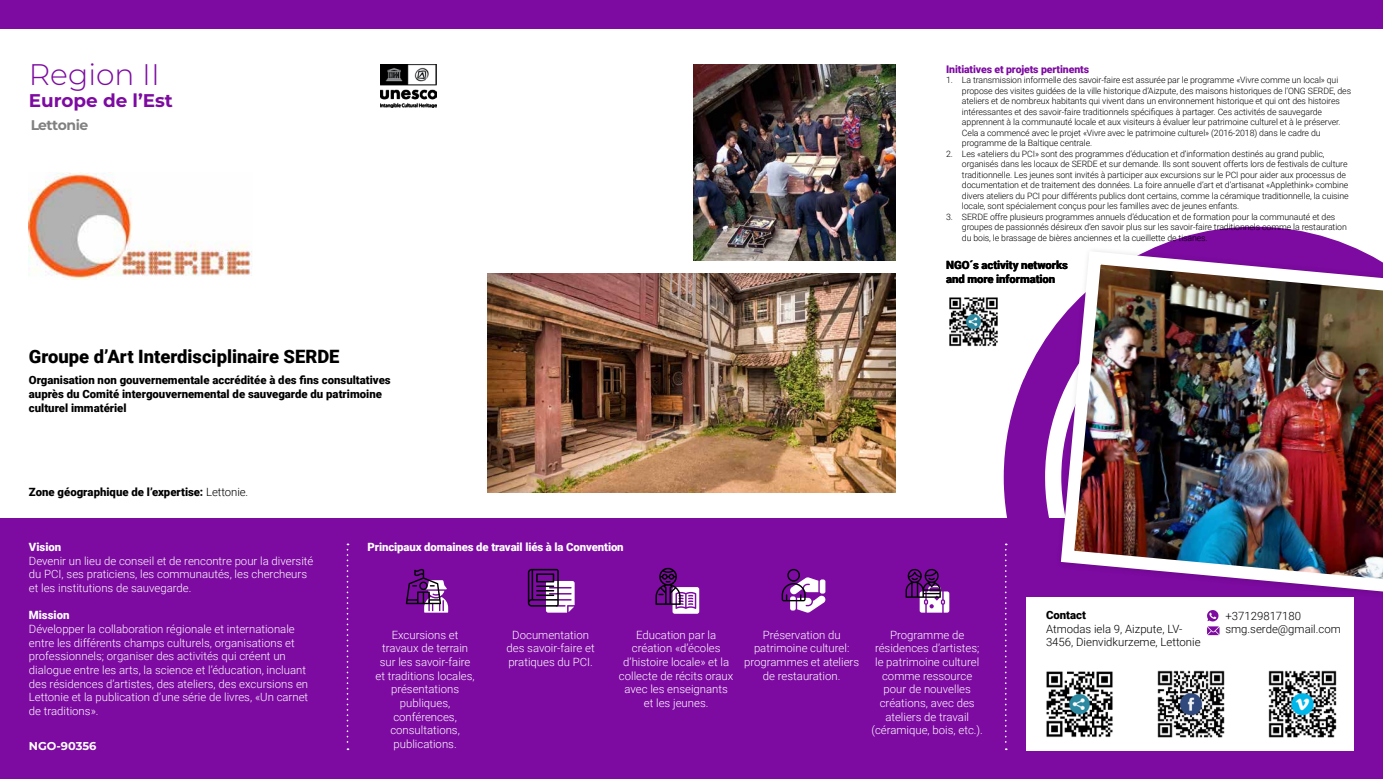
<style>
.page{position:relative;width:1383px;height:779px;background:#fff}
.page>*{position:absolute;margin:0;border:0;box-sizing:border-box;transform-origin:0 0}
.t1{font:300 29.75px "Montserrat";color:#7d0aa1}
.t2{font:900 18.38px "Roboto";color:#000}
.t3{font:700 18.38px "Montserrat";color:#7d0aa1}
.t4{font:700 14px "Montserrat";letter-spacing:-.03em;color:#000}
.t5{font:300 11.38px/13.7px "Roboto";color:#fff;text-align:center}
.t6{font:900 11.38px/14px "Roboto";color:#000}
.t7{font:300 11.38px/13.7px "Roboto";color:#000}
.t8{font:900 11.38px "Roboto";letter-spacing:-.01em;color:#fff}
.t9{font:700 11.38px "Montserrat";color:#fff}
.t10{font:900 10.5px "Roboto";letter-spacing:-.01em;color:#7d0aa1}
.t11{font:300 8.75px/10.5px "Roboto";letter-spacing:-.01em;color:#000}
.s1{font-weight:300}
</style>
<div class="page">
<div style="left:0;top:518px;width:1382px;height:261px;background:#7d0aa1"></div>
<svg style="left:1003px;top:227px;width:342px;height:500px;fill:#7d0aa1"></svg>
<div style="left:0;top:0;width:1382px;height:29px;background:#7d0aa1"></div>
<img style="left:380px;top:65px;width:57px;height:42px">
<svg style="left:346px;top:543px;width:2px;height:207px"></svg>
<svg style="left:1004px;top:543px;width:2px;height:207px"></svg>
<img style="left:487px;top:273px;width:408px;height:220px">
<img style="left:949px;top:297px;width:49px;height:50px">
<div style="left:1026px;top:597px;width:328px;height:153px;background:#fff"></div>
<img style="left:1268px;top:670px;width:69px;height:68px">
<img style="left:1157px;top:670px;width:68px;height:68px">
<img style="left:1046px;top:671px;width:67px;height:67px">
<img style="left:29px;top:173px;width:223px;height:107px">
<svg style="left:1207px;top:610px;width:12px;height:25px"></svg>
<img style="left:1054px;top:244px;width:328px;height:353px">
<img style="left:693px;top:65px;width:202px;height:196px">
<svg style="left:406px;top:569px;width:42px;height:43px"></svg>
<svg style="left:528px;top:569px;width:46px;height:43px"></svg>
<svg style="left:655px;top:567px;width:44px;height:47px"></svg>
<svg style="left:781px;top:569px;width:45px;height:44px"></svg>
<svg style="left:905px;top:568px;width:44px;height:44px"></svg>
<h1 class="t1" style="left:29px;top:55px;width:132px">Region II</h1>
<h2 class="t3" style="left:29px;top:89px;width:146px">Europe de l’Est</h2>
<h3 class="t4" style="left:30px;top:116px;width:60px">Lettonie</h3>
<h2 class="t2" style="left:29px;top:343px;width:312px">Groupe d’Art Interdisciplinaire SERDE</h2>
<h3 class="t6" style="left:29px;top:373px;width:363px">Organisation non gouvernementale accréditée à des fins consultatives auprès du Comité intergouvernemental de sauvegarde du patrimoine culturel immatériel</h3>
<h3 class="t6" style="left:29px;top:484px;width:221px">Zone géographique de l’expertise: <span class="s1">Lettonie.</span></h3>
<p class="t10" style="left:946px;top:62px;width:144px">Initiatives et projets pertinents</p>
<p class="t11" style="left:962px;top:74px;width:391px;text-indent:-16px">1. La transmission informelle des savoir-faire est assurée par le programme «Vivre comme un local» qui propose des visites guidées de la ville historique d’Aizpute, des maisons historiques de l’ONG SERDE, des ateliers et de nombreux habitants qui vivent dans un environnement historique et qui ont des histoires intéressantes et des savoir-faire traditionnels spécifiques à partager. Ces activités de sauvegarde apprennent à la communauté locale et aux visiteurs à évaluer leur patrimoine culturel et à le préserver.<br>Cela a commencé avec le projet «Vivre avec le patrimoine culturel» (2016-2018) dans le cadre du programme de la Baltique centrale.</p>
<p class="t11" style="left:962px;top:148px;width:388px;text-indent:-16px">2. Les «ateliers du PCI» sont des programmes d’éducation et d’information destinés au grand public, organisés dans les locaux de SERDE et sur demande. Ils sont souvent offerts lors de festivals de culture traditionnelle. Les jeunes sont invités à participer aux excursions sur le PCI pour aider aux processus de documentation et de traitement des données. La foire annuelle d’art et d’artisanat «Applethink» combine divers ateliers du PCI pour différents publics dont certains, comme la céramique traditionnelle, la cuisine locale, sont spécialement conçus pour les familles avec de jeunes enfants.</p>
<p class="t11" style="left:962px;top:211px;width:386px;text-indent:-16px">3. SERDE offre plusieurs programmes annuels d’éducation et de formation pour la communauté et des groupes de passionnés désireux d’en savoir plus sur les savoir-faire traditionnels comme la restauration du bois, le brassage de bières anciennes et la cueillette de tisanes.</p>
<h3 class="t6" style="left:946px;top:258px;width:123px;line-height:13.7px">NGO´s activity networks and more information</h3>
<h3 class="t8" style="left:29px;top:539px;width:34px">Vision</h3>
<h3 class="t5" style="left:29px;top:553px;width:286px;text-align:left">Devenir un lieu de conseil et de rencontre pour la diversité du PCI, ses praticiens, les communautés, les chercheurs et les institutions de sauvegarde.</h3>
<h3 class="t8" style="left:29px;top:607px;width:42px">Mission</h3>
<p class="t5" style="left:29px;top:621px;width:281px;text-align:left">Développer la collaboration régionale et internationale entre les différents champs culturels, organisations et professionnels; organiser des activités qui créent un dialogue entre les arts, la science et l’éducation, incluant des résidences d’artistes, des ateliers, des excursions en Lettonie et la publication d’une série de livres, «Un carnet de traditions».</p>
<h3 class="t9" style="left:29px;top:738px;width:69px">NGO-90356</h3>
<h3 class="t8" style="left:368px;top:539px;width:257px">Principaux domaines de travail liés à la Convention</h3>
<h3 class="t5" style="left:375px;top:627px;width:101px">Excursions et travaux de terrain sur les savoir-faire et traditions locales, présentations publiques, conférences, consultations, publications.</h3>
<h3 class="t5" style="left:506px;top:627px;width:90px">Documentation des savoir-faire et pratiques du PCI.</h3>
<h3 class="t5" style="left:619px;top:627px;width:116px">Education par la création «d’écoles d’histoire locale» et la collecte de récits oraux avec les enseignants et les jeunes.</h3>
<h3 class="t5" style="left:744px;top:627px;width:116px">Préservation du patrimoine culturel: programmes et ateliers de restauration.</h3>
<h3 class="t5" style="left:871px;top:627px;width:113px">Programme de résidences d’artistes; le patrimoine culturel comme ressource pour de nouvelles créations, avec des ateliers de travail (céramique, bois, etc.).</h3>
<h3 class="t6" style="left:1046px;top:607px;width:42px">Contact</h3>
<h3 class="t7" style="left:1046px;top:621px;width:156px">Atmodas iela 9, Aizpute, LV-<br>3456, Dienvidkurzeme, Lettonie</h3>
<h3 class="t7" style="left:1225px;top:608px;width:117px">+37129817180 smg.serde@gmail.com</h3>
</div>
